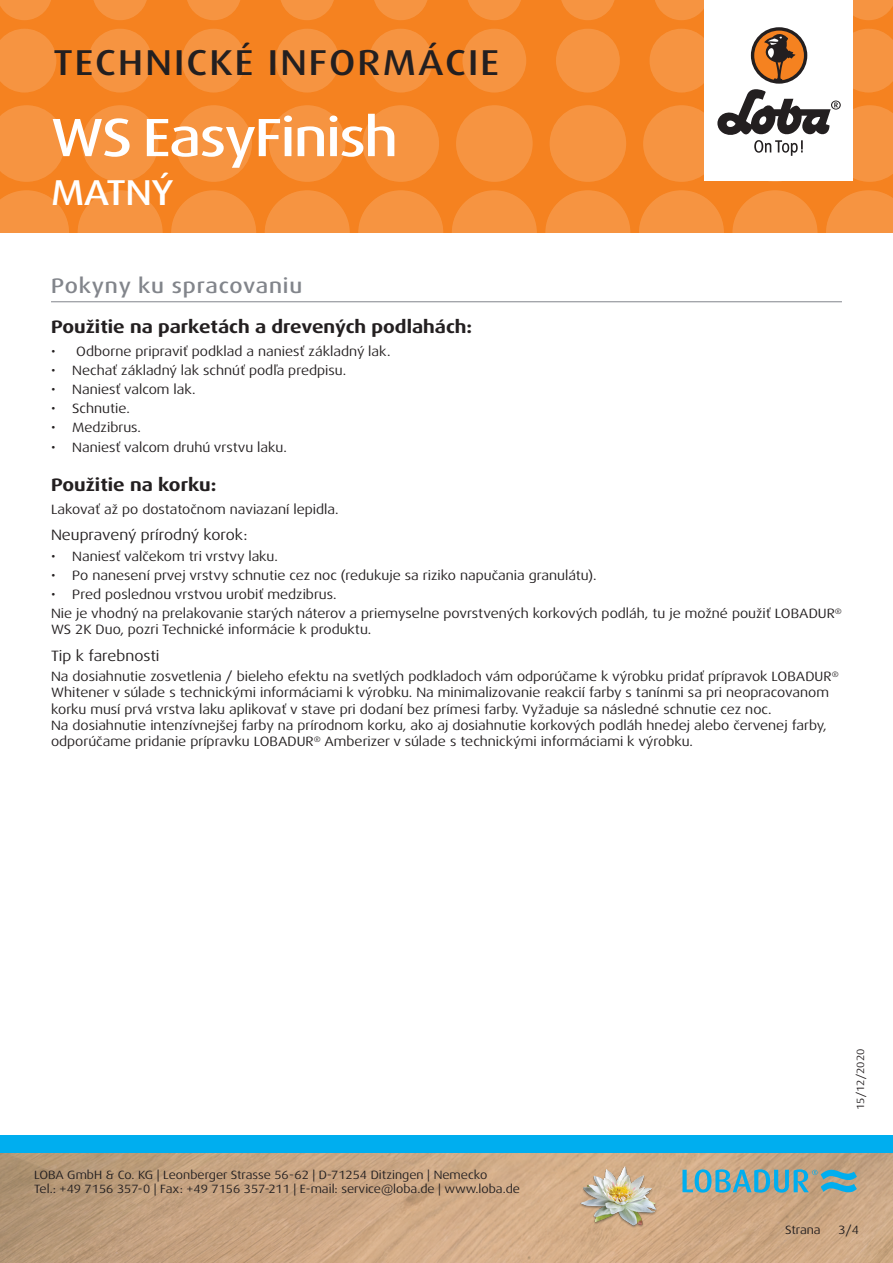
<style>
.page{position:relative;width:893px;height:1263px;background:#fff}
.page>*{position:absolute;margin:0;border:0;box-sizing:border-box;transform-origin:0 0}
.t1{font:500 expanded 54px "Dax Pro";letter-spacing:-.025em;color:#fff}
.t2{font:500 expanded 36px "Dax Pro";letter-spacing:.06em;color:#231f20}
.t3{font:500 expanded 36px "Dax Pro";letter-spacing:-.015em;color:#fff}
.Titel_grau{font:500 expanded 21px "Dax Pro";letter-spacing:.04em;color:#82858b}
.t4{font:700 expanded 18px "Dax Pro";color:#231f20}
.t5{font:expanded 15px "Dax Pro";color:#231f20}
.Text{font:expanded 13.5px/16.2px "Dax Pro";color:#231f20}
.t6{font:expanded 12px/14.4px "Dax Pro";color:#231f20}
.t7{font:expanded 10.5px "Dax Pro";color:#231f20}
</style>
<div class="page">
<div style="left:0;top:0;width:893px;height:233px;background:#f58220"></div>
<svg style="left:0;top:190px;width:69px;height:43px"></svg>
<svg style="left:78px;top:190px;width:85px;height:85px;fill:#f69441"></svg>
<svg style="left:171px;top:190px;width:85px;height:85px;fill:#f69441"></svg>
<svg style="left:265px;top:190px;width:85px;height:85px;fill:#f69441"></svg>
<svg style="left:358px;top:190px;width:85px;height:85px;fill:#f69441"></svg>
<svg style="left:545px;top:190px;width:85px;height:85px;fill:#f69441"></svg>
<svg style="left:452px;top:190px;width:85px;height:85px;fill:#f69441"></svg>
<svg style="left:732px;top:190px;width:85px;height:85px;fill:#f69441"></svg>
<svg style="left:639px;top:190px;width:85px;height:85px;fill:#f69441"></svg>
<svg style="left:826px;top:190px;width:67px;height:43px"></svg>
<svg style="left:0;top:105px;width:65px;height:77px"></svg>
<svg style="left:82px;top:105px;width:76px;height:77px"></svg>
<svg style="left:175px;top:105px;width:77px;height:77px"></svg>
<svg style="left:269px;top:105px;width:76px;height:77px"></svg>
<svg style="left:456px;top:105px;width:77px;height:77px"></svg>
<svg style="left:362px;top:105px;width:77px;height:77px"></svg>
<svg style="left:550px;top:105px;width:76px;height:77px"></svg>
<svg style="left:0;top:29px;width:56px;height:63px"></svg>
<svg style="left:182px;top:29px;width:64px;height:63px"></svg>
<svg style="left:88px;top:29px;width:64px;height:63px"></svg>
<svg style="left:275px;top:29px;width:64px;height:63px"></svg>
<svg style="left:462px;top:29px;width:64px;height:63px"></svg>
<svg style="left:369px;top:29px;width:64px;height:63px"></svg>
<svg style="left:556px;top:29px;width:64px;height:63px"></svg>
<svg style="left:0;top:0;width:51px;height:20px"></svg>
<svg style="left:187px;top:0;width:53px;height:20px"></svg>
<svg style="left:468px;top:0;width:53px;height:20px"></svg>
<svg style="left:655px;top:0;width:49px;height:20px"></svg>
<svg style="left:93px;top:0;width:54px;height:20px"></svg>
<svg style="left:374px;top:0;width:54px;height:20px"></svg>
<svg style="left:281px;top:0;width:53px;height:20px"></svg>
<svg style="left:561px;top:0;width:54px;height:20px"></svg>
<svg style="left:853px;top:0;width:40px;height:20px"></svg>
<img style="left:0;top:1152px;width:893px;height:111px">
<div style="left:0;top:1135px;width:893px;height:17px;background:#00aeef"></div>
<div style="left:704px;top:0;width:149px;height:181px;background:#fff"></div>
<svg style="left:643px;top:29px;width:250px;height:153px"></svg>
<img style="left:578px;top:1161px;width:82px;height:81px">
<svg style="left:682px;top:1169px;width:175px;height:24px;background:#75a8ae"></svg>
<hr style="left:51px;top:301px;width:791px;height:1px;background:#82858b">
<h2 class="t2" style="left:53px;top:40px;width:447px">TECHNICKÉ INFORMÁCIE</h2>
<p class="t1" style="left:51px;top:103px;width:348px">WS EasyFinish</p>
<h2 class="t3" style="left:51px;top:169px;width:124px">MATNÝ</h2>
<p class="Titel_grau" style="left:51px;top:272px;width:253px">Pokyny ku spracovaniu</p>
<p class="t4" style="left:51px;top:315px;width:423px">Použitie na parketách a drevených podlahách:</p>
<p class="Text" style="left:51px;top:343px;width:341px">• Odborne pripraviť podklad a naniesť základný lak.</p>
<p class="Text" style="left:51px;top:362px;width:297px">• Nechať základný lak schnúť podľa predpisu.</p>
<p class="Text" style="left:51px;top:381px;width:146px">• Naniesť valcom lak.</p>
<p class="Text" style="left:51px;top:400px;width:80px">• Schnutie.</p>
<p class="Text" style="left:51px;top:420px;width:91px">• Medzibrus.</p>
<p class="Text" style="left:51px;top:439px;width:237px">• Naniesť valcom druhú vrstvu laku.</p>
<p class="t4" style="left:51px;top:473px;width:167px">Použitie na korku:</p>
<p class="Text" style="left:51px;top:501px;width:289px">Lakovať až po dostatočnom naviazaní lepidla.</p>
<p class="t5" style="left:51px;top:525px;width:198px">Neupravený prírodný korok:</p>
<p class="Text" style="left:51px;top:548px;width:228px">• Naniesť valčekom tri vrstvy laku.</p>
<p class="Text" style="left:51px;top:567px;width:547px">• Po nanesení prvej vrstvy schnutie cez noc (redukuje sa riziko napučania granulátu).</p>
<p class="Text" style="left:51px;top:586px;width:287px">• Pred poslednou vrstvou urobiť medzibrus.</p>
<p class="Text" style="left:51px;top:605px;width:792px">Nie je vhodný na prelakovanie starých náterov a priemyselne povrstvených korkových podláh, tu je možné použiť LOBADUR<sup>®<br></sup>WS 2K Duo, pozri Technické informácie k produktu.</p>
<p class="t5" style="left:51px;top:646px;width:110px">Tip k farebnosti</p>
<p class="Text" style="left:51px;top:669px;width:789px">Na dosiahnutie zosvetlenia / bieleho efektu na svetlých podkladoch vám odporúčame k výrobku pridať prípravok LOBADUR<sup>®<br></sup>Whitener v súlade s technickými informáciami k výrobku. Na minimalizovanie reakcií farby s tanínmi sa pri neopracovanom korku musí prvá vrstva laku aplikovať v stave pri dodaní bez prímesi farby. Vyžaduje sa následné schnutie cez noc.</p>
<p class="Text" style="left:51px;top:717px;width:777px">Na dosiahnutie intenzívnejšej farby na prírodnom korku, ako aj dosiahnutie korkových podláh hnedej alebo červenej farby, odporúčame pridanie prípravku LOBADUR<sup>®</sup> Amberizer v súlade s technickými informáciami k výrobku.</p>
<p class="t6" style="left:34px;top:1167px;width:487px">LOBA GmbH &amp; Co. KG | Leonberger Strasse 56-62 | D-71254 Ditzingen | Nemecko<br>Tel.: +49 7156 357-0 | Fax: +49 7156 357-211 | E-mail: service@loba.de | www.loba.de</p>
<p class="t7" style="left:854px;top:1110px;width:63px;rotate:-90deg">15/12/2020</p>
<p class="t6" style="left:785px;top:1223px;width:37px">Strana</p>
<p class="t6" style="left:838px;top:1223px;width:22px">3/4</p>
</div>
